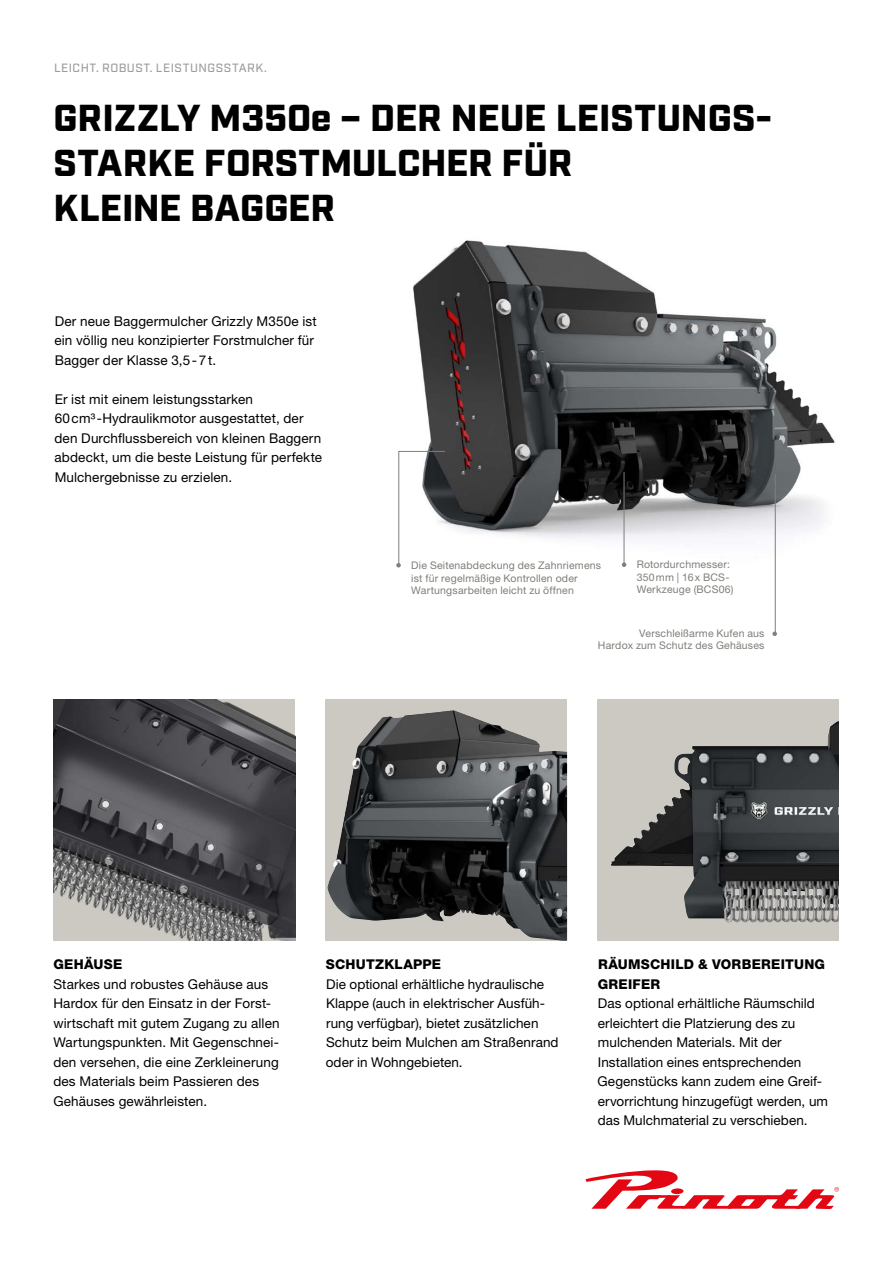
<style>
.page{position:relative;width:893px;height:1263px;background:#fff}
.page>*{position:absolute;margin:0;border:0;box-sizing:border-box;transform-origin:0 0}
.t1{font:900 37.5px/45px "Industry";letter-spacing:-.005em;color:#000}
.t2{font:13.5px/19.5px "Helvetica Neue LT Pro";letter-spacing:.01em;color:#000}
.t3{font:800 13.5px/19.5px "Helvetica Neue LT Pro";letter-spacing:.02em;color:#000}
.t4{font:500 12px "Industry";letter-spacing:.045em;color:#9d9d9c}
.t5{font:10.5px/12.6px "Helvetica Neue LT Pro";letter-spacing:.02em;color:#807e79}
</style>
<div class="page">
<svg style="left:585px;top:1170px;width:254px;height:39px"></svg>
<img style="left:397px;top:240px;width:438px;height:391px">
<hr style="left:624px;top:472px;width:1px;height:93px;background:#807e79">
<hr style="left:775px;top:474px;width:1px;height:160px;background:#807e79">
<svg style="left:772px;top:631px;width:5px;height:5px"></svg>
<svg style="left:396px;top:451px;width:49px;height:116px"></svg>
<svg style="left:622px;top:562px;width:4px;height:5px"></svg>
<svg style="left:325px;top:699px;width:242px;height:242px;background:#6e6e6d"></svg>
<img style="left:328px;top:710px;width:122px;height:196px">
<div style="left:597px;top:699px;width:242px;height:242px;background:#ccc9c2"></div>
<img style="left:611px;top:721px;width:228px;height:202px">
<img style="left:53px;top:699px;width:242px;height:242px">
<p class="t4" style="left:54px;top:61px;width:214px">LEICHT. ROBUST. LEISTUNGSSTARK.</p>
<h1 class="t1" style="left:54px;top:97px;width:720px">GRIZZLY M350e – DER NEUE LEISTUNGS-<br>STARKE FORSTMULCHER FÜR<br>KLEINE BAGGER</h1>
<p class="t2" style="left:54px;top:311px;width:264px">Der neue Baggermulcher Grizzly M350e ist ein völlig neu konzipierter Forstmulcher für<br>Bagger der Klasse 3,5-7t.</p>
<p class="t2" style="left:54px;top:389px;width:269px">Er ist mit einem leistungsstarken 60cm³-Hydraulikmotor ausgestattet, der den Durchflussbereich von kleinen Baggern abdeckt, um die beste Leistung für perfekte Mulchergebnisse zu erzielen.</p>
<p class="t5" style="left:637px;top:558px;width:98px">Rotordurchmesser:<br>350mm | 16x BCS-<br>Werkzeuge (BCS06)</p>
<p class="t5" style="left:598px;top:627px;width:168px;text-align:right">Verschleißarme Kufen aus<br>Hardox zum Schutz des Gehäuses</p>
<p class="t5" style="left:411px;top:559px;width:191px">Die Seitenabdeckung des Zahnriemens ist für regelmäßige Kontrollen oder<br>Wartungsarbeiten leicht zu öffnen</p>
<p class="t3" style="left:53px;top:955px;width:70px">GEHÄUSE</p>
<p class="t2" style="left:53px;top:974px;width:228px">Starkes und robustes Gehäuse aus Hardox für den Einsatz in der Forst&shy;wirtschaft mit gutem Zugang zu allen Wartungspunkten. Mit Gegenschnei&shy;den versehen, die eine Zerkleinerung des Materials beim Passieren des Gehäuses gewährleisten.</p>
<p class="t3" style="left:326px;top:955px;width:117px">SCHUTZKLAPPE</p>
<p class="t2" style="left:326px;top:974px;width:234px">Die optional erhältliche hydraulische Klappe (auch in elektrischer Ausfüh&shy;rung verfügbar), bietet zusätzlichen Schutz beim Mulchen am Straßenrand oder in Wohngebieten.</p>
<p class="t3" style="left:598px;top:955px;width:229px">RÄUMSCHILD &amp; VORBEREITUNG<br>GREIFER</p>
<p class="t2" style="left:598px;top:994px;width:232px">Das optional erhältliche Räumschild erleichtert die Platzierung des zu mulchenden Materials. Mit der Installation eines entsprechenden Gegenstücks kann zudem eine Greif&shy;ervorrichtung hinzugefügt werden, um das Mulchmaterial zu verschieben.</p>
</div>
